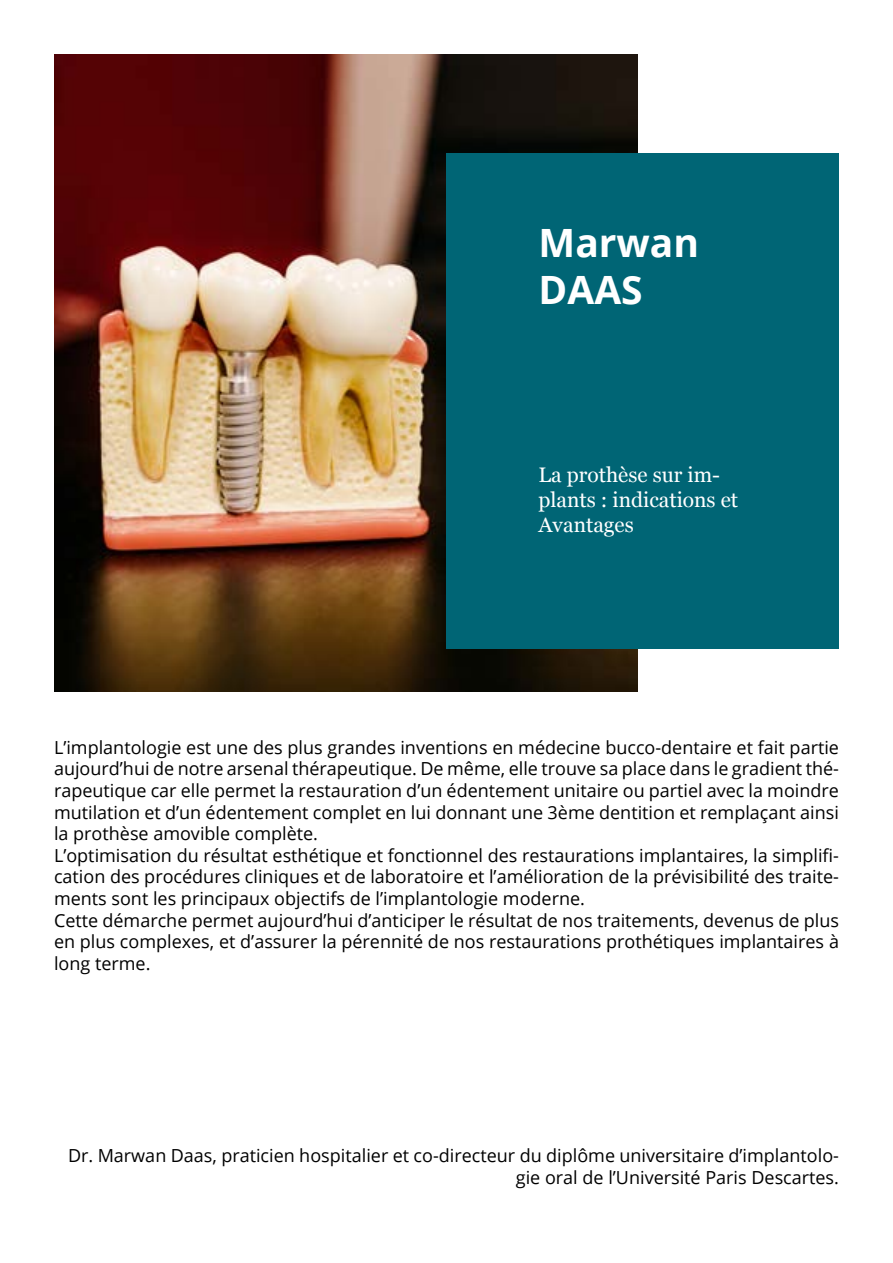
<style>
.page{position:relative;width:893px;height:1263px;background:#fff}
.page>*{position:absolute;margin:0;border:0;box-sizing:border-box;transform-origin:0 0}
.t1{font:700 39px/46.8px "Open Sans";color:#fff}
.t2{font:21px/25.2px "Georgia";color:#fff}
.t3{font:18px/21.6px "Open Sans";color:#000}
</style>
<div class="page">
<img style="left:54px;top:54px;width:584px;height:637px">
<div style="left:446px;top:153px;width:393px;height:495px;background:#006575"></div>
<h1 class="t1" style="left:539px;top:219px;width:162px">Marwan<br>DAAS</h1>
<p class="t2" style="left:539px;top:461px;width:201px">La prothèse sur im&shy;plants : indications et<br>Avantages</p>
<p class="t3" style="left:54px;top:736px;width:786px">L’implantologie est une des plus grandes inventions en médecine bucco-dentaire et fait partie aujourd’hui de notre arsenal thérapeutique. De même, elle trouve sa place dans le gradient thé&shy;rapeutique car elle permet la restauration d’un édentement unitaire ou partiel avec la moindre mutilation et d’un édentement complet en lui donnant une 3ème dentition et remplaçant ainsi la prothèse amovible complète.<br>L’optimisation du résultat esthétique et fonctionnel des restaurations implantaires, la simplifi&shy;cation des procédures cliniques et de laboratoire et l’amélioration de la prévisibilité des traite&shy;ments sont les principaux objectifs de l’implantologie moderne.<br>Cette démarche permet aujourd’hui d’anticiper le résultat de nos traitements, devenus de plus en plus complexes, et d’assurer la pérennité de nos restaurations prothétiques implantaires à long terme.</p>
<p class="t3" style="left:68px;top:1144px;width:772px;text-align:right">Dr. Marwan Daas, praticien hospitalier et co-directeur du diplôme universitaire d’implantolo&shy;gie oral de l’Université Paris Descartes.</p>
</div>
